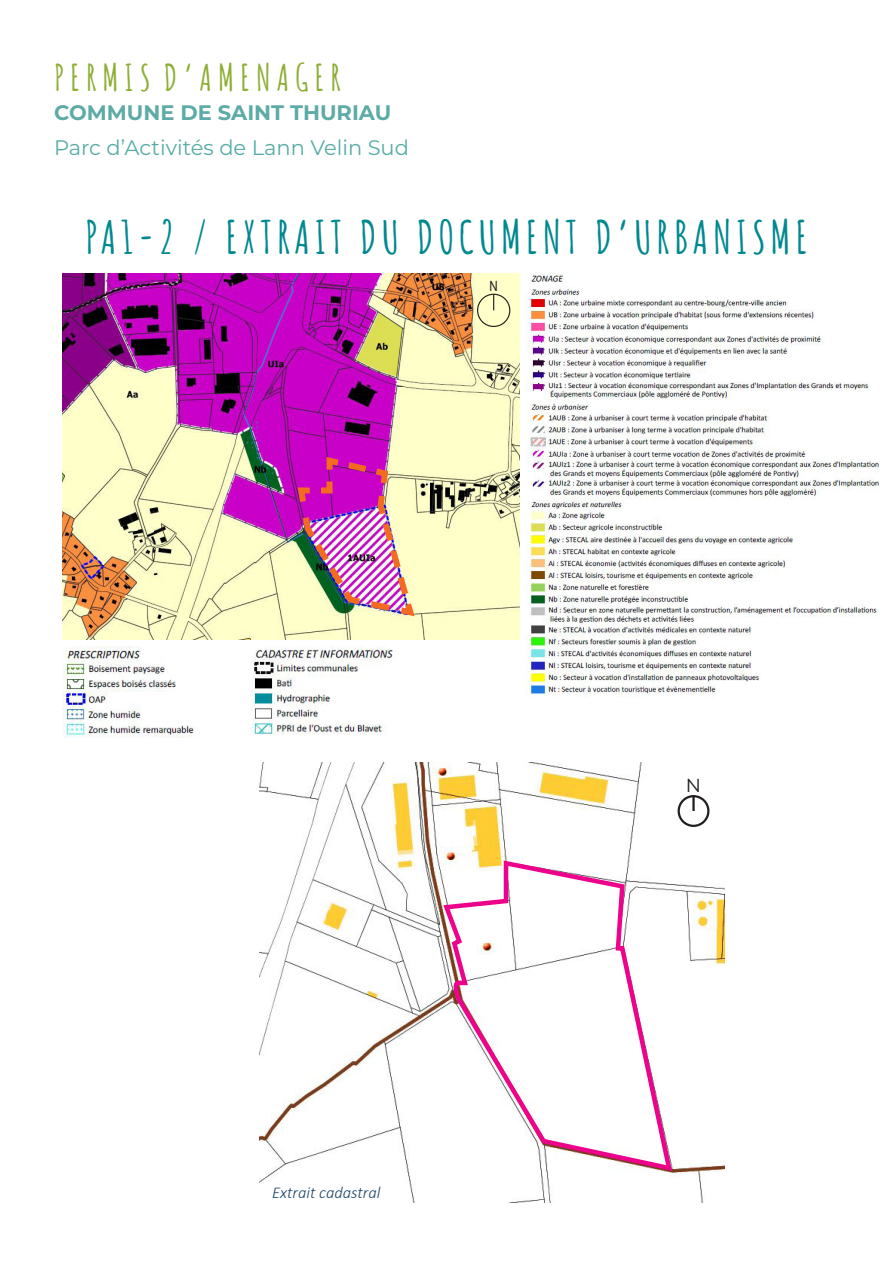
<style>
.page{position:relative;width:893px;height:1263px;background:#fff}
.page>*{position:absolute;margin:0;border:0;box-sizing:border-box;transform-origin:0 0}
.Titre_1{font:700 45px "Amatic SC";letter-spacing:.1em;color:#00888f}
.t1{font:700 36px "Amatic SC";letter-spacing:.165em;color:#8eae35}
.t2{font:21px "Montserrat";color:#57aca6}
.t3{font:700 21px "Montserrat";color:#5caba6}
.t4{font:18.75px "Montserrat";color:#231f20}
.Légende{font:italic 300 16.5px "Calibri";color:#1d4464}
.t5{font:14.1px "Arial Narrow";color:#231f20}
</style>
<div class="page">
<img style="left:259px;top:763px;width:465px;height:440px">
<img style="left:62px;top:274px;width:458px;height:365px">
<div style="left:477px;top:294px;width:33px;height:33px;border:1px solid #231f20;border-radius:50%"></div>
<svg style="left:493px;top:295px;width:1px;height:15px"></svg>
<div style="left:272px;top:1186px;width:125px;height:12px;background:#fff"></div>
<div style="left:678px;top:795px;width:31px;height:32px;border:2px solid #231f20;border-radius:50%"></div>
<hr style="left:692px;top:795px;width:3px;height:16px;background:#231f20">
<img style="left:526px;top:274px;width:353px;height:424px">
<img style="left:62px;top:646px;width:135px;height:91px">
<img style="left:250px;top:646px;width:143px;height:89px">
<svg style="left:441px;top:858px;width:234px;height:316px"></svg>
<img style="left:294px;top:453px;width:125px;height:167px">
<p class="t1" style="left:54px;top:50px;width:288px">PERMIS D’AMENAGER</p>
<p class="t3" style="left:54px;top:97px;width:339px">COMMUNE DE SAINT THURIAU</p>
<p class="t2" style="left:54px;top:133px;width:356px">Parc d’Activités de Lann Velin Sud</p>
<p class="Titre_1" style="left:85px;top:203px;width:724px">PA1-2 / EXTRAIT DU DOCUMENT D’URBANISME</p>
<p class="t5" style="left:489px;top:276px;width:10px">N</p>
<p class="Légende" style="left:272px;top:1182px;width:110px">Extrait cadastral</p>
<p class="t4" style="left:686px;top:772px;width:17px">N</p>
</div>
